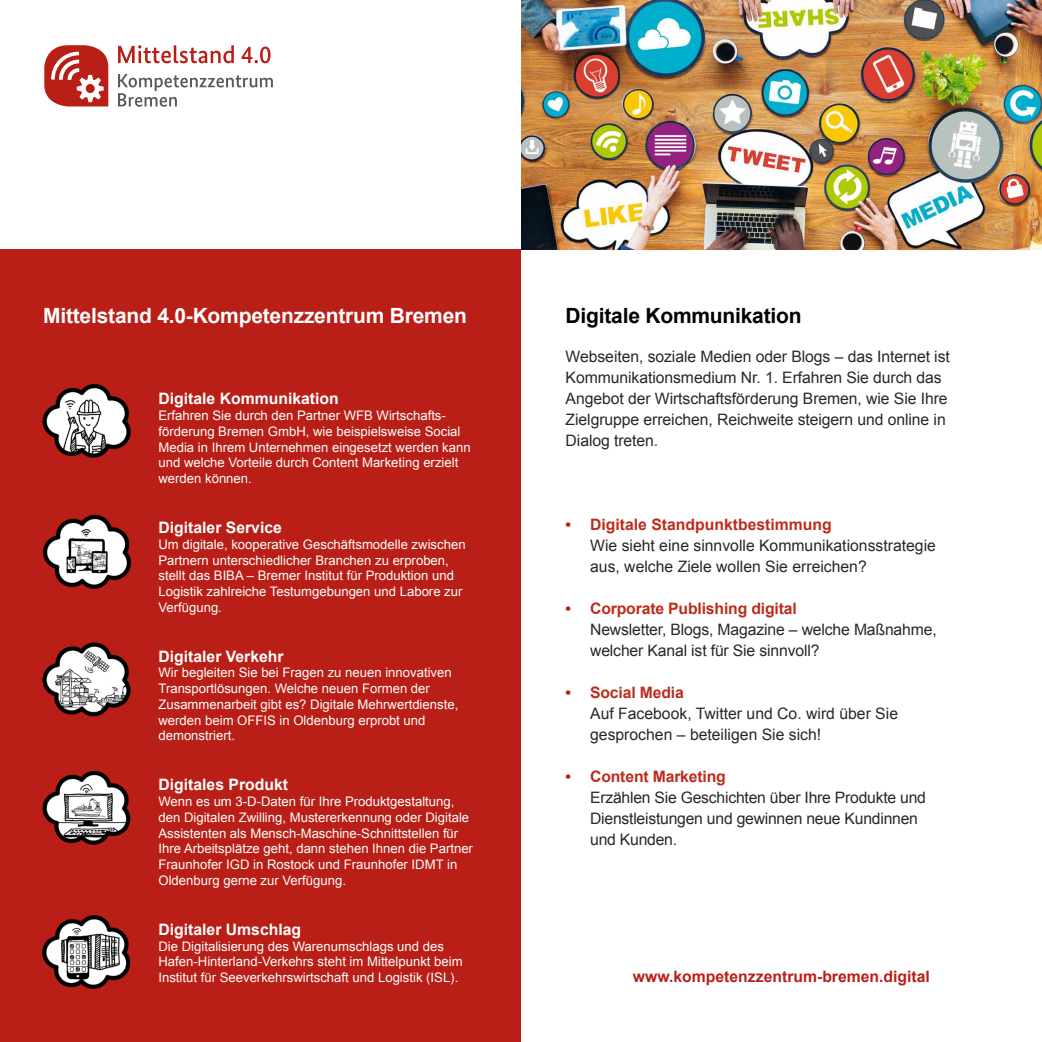
<style>
.page{position:relative;width:1042px;height:1042px;background:#fff}
.page>*{position:absolute;margin:0;border:0;box-sizing:border-box;transform-origin:0 0}
.t1{font:700 21px "Arial";letter-spacing:-.01em;color:#fff}
.t2{font:700 21px "Arial";letter-spacing:-.01em;color:#000}
.t3{font:15.75px/21px "Arial";letter-spacing:-.005em;color:#282829}
.t4{font:700 15.75px "Arial";color:#fff}
.t5{font:700 15.75px "Arial";color:#b91f17}
.t6{font:13.12px/15.8px "Arial";color:#fff}
.s1{font-weight:700;color:#b91f17}
.s2{font-weight:700;color:#bc2d1c}
</style>
<div class="page">
<div style="left:0;top:249px;width:521px;height:793px;background:#b91f17"></div>
<img style="left:521px;top:0;width:521px;height:249px">
<svg style="left:118px;top:45px;width:152px;height:18px"></svg>
<svg style="left:118px;top:74px;width:155px;height:33px"></svg>
<svg style="left:44px;top:45px;width:64px;height:61px"></svg>
<img style="left:42px;top:384px;width:88px;height:73px">
<img style="left:42px;top:514px;width:88px;height:74px">
<img style="left:42px;top:642px;width:88px;height:75px">
<img style="left:42px;top:770px;width:88px;height:75px">
<img style="left:42px;top:915px;width:87px;height:74px">
<h1 class="t1" style="left:43px;top:302px;width:425px">Mittelstand 4.0-Kompetenzzentrum Bremen</h1>
<h1 class="t2" style="left:566px;top:302px;width:237px">Digitale Kommunikation</h1>
<p class="t3" style="left:566px;top:346px;width:386px">Webseiten, soziale Medien oder Blogs – das Internet ist Kommunikationsmedium Nr. 1. Erfahren Sie durch das Angebot der Wirtschaftsförderung Bremen, wie Sie Ihre Zielgruppe erreichen, Reichweite steigern und online in Dialog treten.</p>
<p class="t4" style="left:158px;top:388px;width:182px">Digitale Kommunikation</p>
<p class="t6" style="left:158px;top:408px;width:314px">Erfahren Sie durch den Partner WFB Wirtschafts&shy;förderung Bremen GmbH, wie beispielsweise Social Media in Ihrem Unternehmen eingesetzt werden kann und welche Vorteile durch Content Marketing erzielt werden können.</p>
<p class="t4" style="left:158px;top:517px;width:125px">Digitaler Service</p>
<p class="t6" style="left:158px;top:536px;width:309px">Um digitale, kooperative Geschäftsmodelle zwischen Partnern unterschiedlicher Branchen zu erproben, stellt das BIBA – Bremer Institut für Produktion und Logistik zahlreiche Testumgebungen und Labore zur Verfügung.</p>
<p class="t4" style="left:158px;top:645px;width:127px">Digitaler Verkehr</p>
<p class="t6" style="left:158px;top:665px;width:301px">Wir begleiten Sie bei Fragen zu neuen innovativen Transportlösungen. Welche neuen Formen der Zusammenarbeit gibt es? Digitale Mehrwertdienste, werden beim OFFIS in Oldenburg erprobt und demonstriert.</p>
<p class="t4" style="left:158px;top:774px;width:131px">Digitales Produkt</p>
<p class="t6" style="left:158px;top:794px;width:316px">Wenn es um 3-D-Daten für Ihre Produktgestaltung, den Digitalen Zwilling, Mustererkennung oder Digitale Assistenten als Mensch-Maschine-Schnittstellen für Ihre Arbeitsplätze geht, dann stehen Ihnen die Partner Fraunhofer IGD in Rostock und Fraunhofer IDMT in Oldenburg gerne zur Verfügung.</p>
<p class="t4" style="left:158px;top:918px;width:144px">Digitaler Umschlag</p>
<p class="t6" style="left:158px;top:938px;width:306px">Die Digitalisierung des Warenumschlags und des<br>Hafen-Hinterland-Verkehrs steht im Mittelpunkt beim<br>Institut für Seeverkehrswirtschaft und Logistik (ISL).</p>
<p class="t3" style="left:590px;top:514px;width:347px;text-indent:-25px"><span class="s1">•</span> <span class="s2">Digitale Standpunktbestimmung<br></span>Wie sieht eine sinnvolle Kommunikationsstrategie aus, welche Ziele wollen Sie erreichen?</p>
<p class="t3" style="left:590px;top:598px;width:348px;text-indent:-25px"><span class="s1">•</span> <span class="s2">Corporate Publishing digital<br></span>Newsletter, Blogs, Magazine – welche Maßnahme, welcher Kanal ist für Sie sinnvoll?</p>
<p class="t3" style="left:590px;top:682px;width:309px;text-indent:-25px"><span class="s1">•</span> <span class="s2">Social Media<br></span>Auf Facebook, Twitter und Co. wird über Sie gesprochen – beteiligen Sie sich!</p>
<p class="t3" style="left:590px;top:766px;width:337px;text-indent:-25px"><span class="s1">•</span> <span class="s2">Content Marketing<br></span>Erzählen Sie Geschichten über Ihre Produkte und<br>Dienstleistungen und gewinnen neue Kundinnen und Kunden.</p>
<p class="t5" style="left:633px;top:966px;width:298px">www.kompetenzzentrum-bremen.digital</p>
</div>
